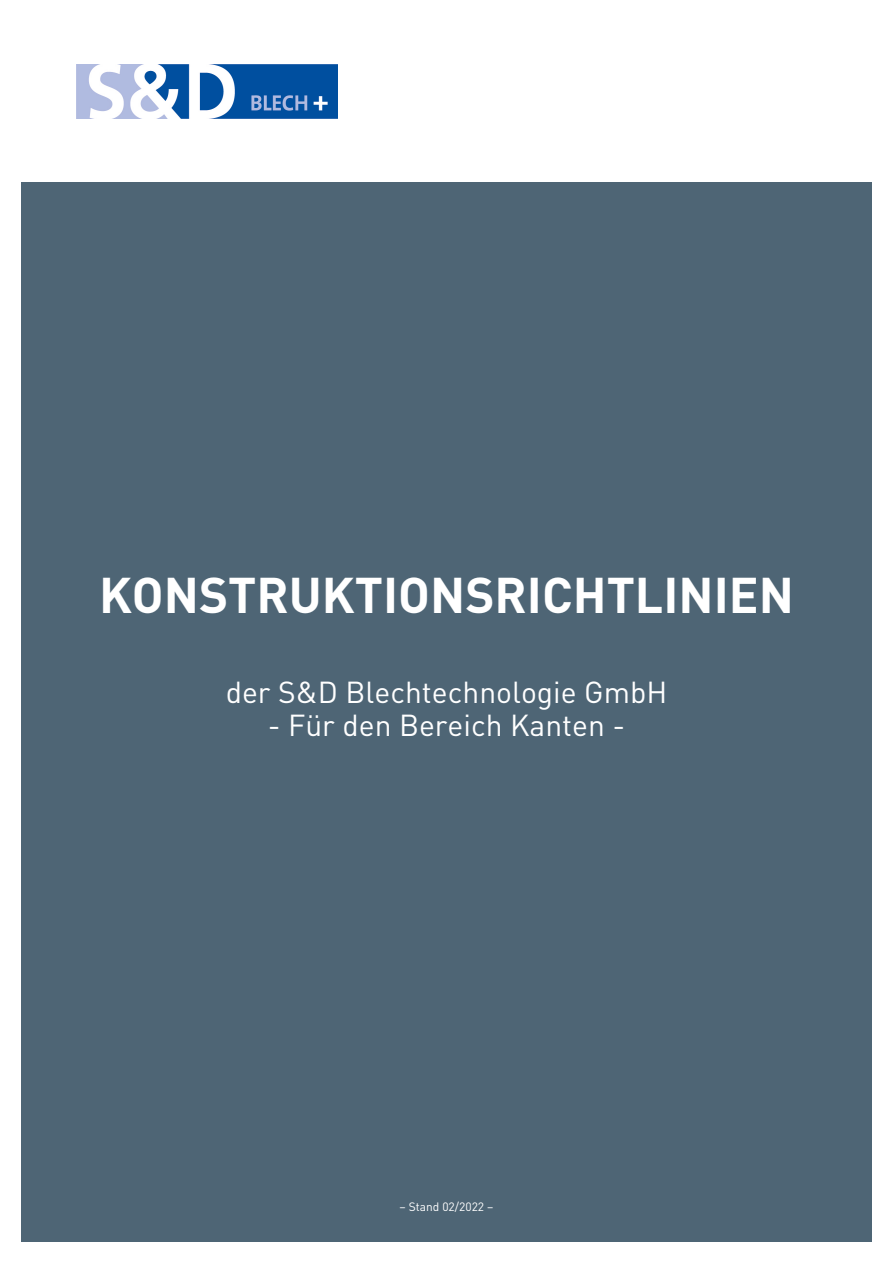
<style>
.page{position:relative;width:893px;height:1263px;background:#fff}
.page>*{position:absolute;margin:0;border:0;box-sizing:border-box;transform-origin:0 0}
.t1{font:700 49.5px "DIN";color:#fff}
.t2{font:30px "DIN";color:#fff}
.t3{font:12px "DIN";color:#fff}
</style>
<div class="page">
<div style="left:21px;top:183px;width:851px;height:1059px;background:#4e6575"></div>
<img style="left:76px;top:65px;width:262px;height:53px">
<h1 class="t1" style="left:99px;top:574px;width:696px">KONSTRUKTIONSRICHTLINIEN</h1>
<p class="t2" style="left:226px;top:680px;width:443px">der S&amp;D Blechtechnologie GmbH</p>
<p class="t2" style="left:268px;top:713px;width:359px">- Für den Bereich Kanten -</p>
<p class="t3" style="left:399px;top:1201px;width:95px">– Stand 02/2022 –</p>
</div>
